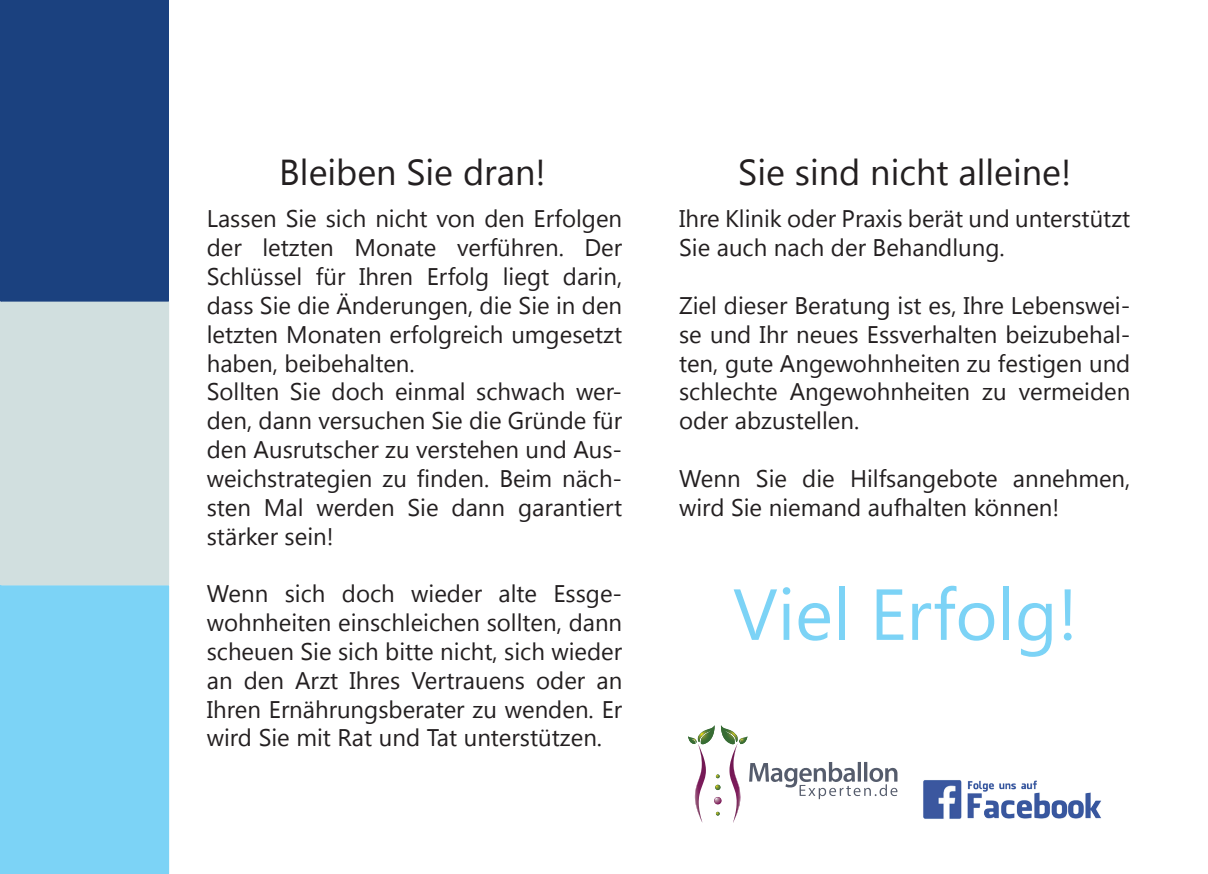
<style>
.page{position:relative;width:1208px;height:874px;background:#fff}
.page>*{position:absolute;margin:0;border:0;box-sizing:border-box;transform-origin:0 0}
.t1{font:72px "Segoe UI";color:#7cd3f6}
.t2{font:36px "Segoe UI";color:#231f20}
.t3{font:24px/28.8px "Segoe UI";color:#231f20;text-align:justify}
</style>
<div class="page">
<svg style="left:0;top:0;width:1px;height:873px"></svg>
<div style="left:1px;top:1px;width:168px;height:300px;background:#1b417f"></div>
<div style="left:1px;top:302px;width:168px;height:282px;background:#d1dfdf"></div>
<div style="left:1px;top:586px;width:168px;height:287px;background:#7cd3f6"></div>
<img style="left:923px;top:780px;width:178px;height:39px">
<svg style="left:688px;top:725px;width:209px;height:98px"></svg>
<img style="left:695px;top:744px;width:11px;height:78px">
<p class="t2" style="left:279px;top:147px;width:268px">Bleiben Sie dran!</p>
<p class="t3" style="left:207px;top:203px;width:417px">Lassen Sie sich nicht von den Erfolgen der letzten Monate verführen. Der Schlüssel für Ihren Erfolg liegt darin, dass Sie die Änderungen, die Sie in den letzten Monaten erfolgreich umgesetzt haben, beibehalten.</p>
<p class="t3" style="left:207px;top:376px;width:417px">Sollten Sie doch einmal schwach wer&shy;den, dann versuchen Sie die Gründe für den Ausrutscher zu verstehen und Aus&shy;weichstrategien zu finden. Beim näch&shy;sten Mal werden Sie dann garantiert stärker sein!</p>
<p class="t3" style="left:207px;top:578px;width:417px">Wenn sich doch wieder alte Essge&shy;wohnheiten einschleichen sollten, dann scheuen Sie sich bitte nicht, sich wieder an den Arzt Ihres Vertrauens oder an Ihren Ernährungsberater zu wenden. Er wird Sie mit Rat und Tat unterstützen.</p>
<p class="t2" style="left:738px;top:147px;width:334px">Sie sind nicht alleine!</p>
<p class="t3" style="left:679px;top:203px;width:453px">Ihre Klinik oder Praxis berät und unterstützt<br>Sie auch nach der Behandlung.</p>
<p class="t3" style="left:679px;top:290px;width:453px">Ziel dieser Beratung ist es, Ihre Lebenswei&shy;se und Ihr neues Essverhalten beizubehal&shy;ten, gute Angewohnheiten zu festigen und schlechte Angewohnheiten zu vermeiden oder abzustellen.</p>
<p class="t3" style="left:679px;top:462px;width:453px">Wenn Sie die Hilfsangebote annehmen, wird Sie niemand aufhalten können!</p>
<p class="t1" style="left:733px;top:564px;width:346px">Viel Erfolg!</p>
</div>
